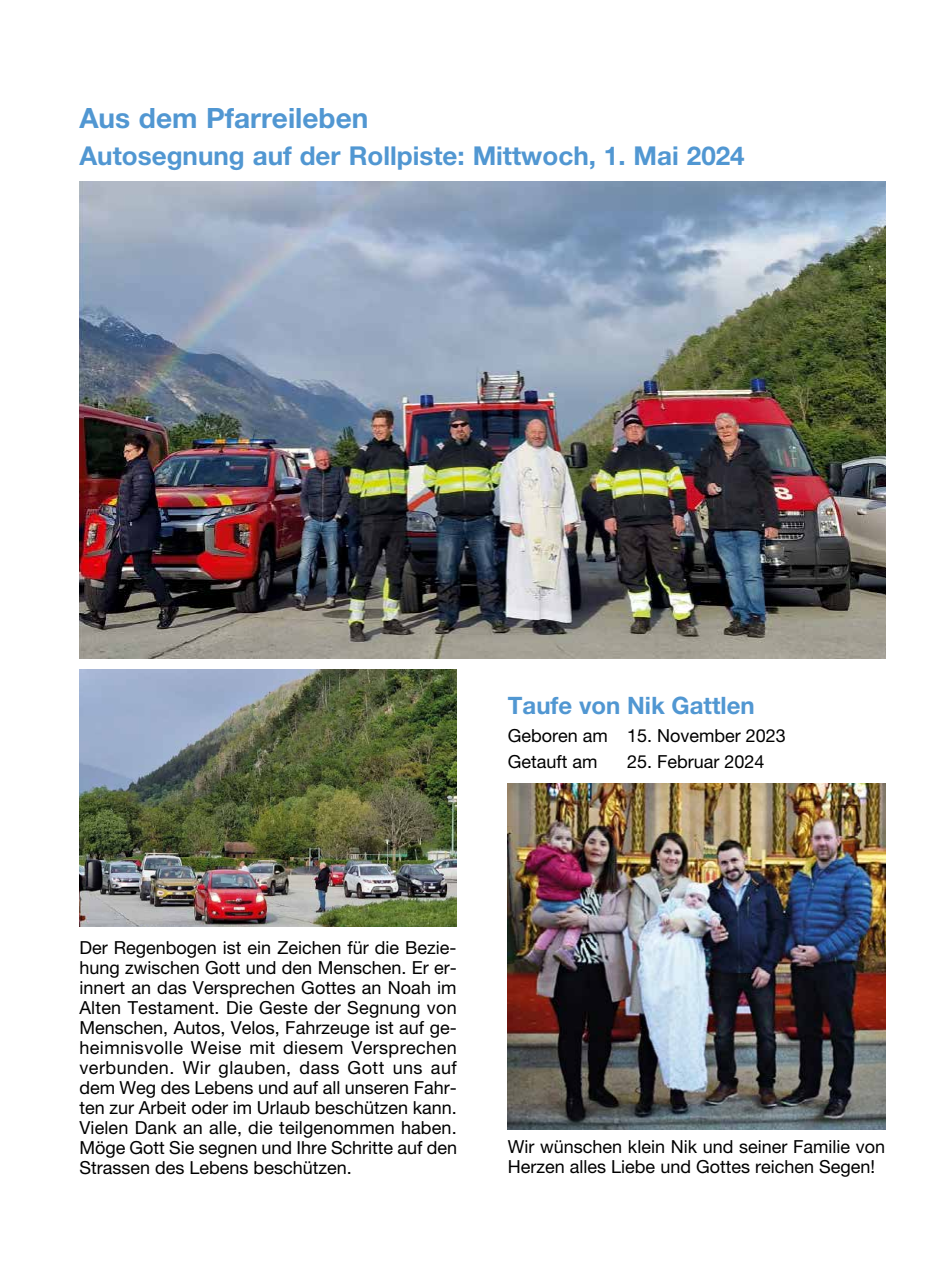
<style>
.page{position:relative;width:942px;height:1276px;background:#fff}
.page>*{position:absolute;margin:0;border:0;box-sizing:border-box;transform-origin:0 0}
.t1{font:700 28px "Helvetica Neue LT Pro";color:#5197d2}
.t2{font:700 26px "Helvetica Neue LT Pro";color:#5197d2}
.t3{font:700 24px "Helvetica Neue LT Pro";color:#5197d2}
.t4{font:18px/20px "Helvetica Neue LT Pro";color:#000}
</style>
<div class="page">
<img style="left:79px;top:181px;width:805px;height:477px">
<img style="left:79px;top:670px;width:377px;height:256px">
<img style="left:507px;top:783px;width:377px;height:346px">
<h1 class="t1" style="left:79px;top:100px;width:290px">Aus dem Pfarreileben</h1>
<h2 class="t2" style="left:79px;top:140px;width:666px">Autosegnung auf der Rollpiste: Mittwoch, 1. Mai 2024</h2>
<h3 class="t3" style="left:507px;top:690px;width:248px">Taufe von Nik Gattlen</h3>
<p class="t4" style="left:507px;top:722px;width:279px;line-height:25.6px">Geboren am 15. November 2023<br>Getauft am</p>
<p class="t4" style="left:626px;top:751px;width:139px">25. Februar 2024</p>
<p class="t4" style="left:79px;top:937px;width:379px;text-align:justify">Der Regenbogen ist ein Zeichen für die Bezie&shy;hung zwischen Gott und den Menschen. Er er&shy;innert an das Versprechen Gottes an Noah im Alten Testament. Die Geste der Segnung von Menschen, Autos, Velos, Fahrzeuge ist auf ge&shy;heimnisvolle Weise mit diesem Versprechen verbunden. Wir glauben, dass Gott uns auf dem Weg des Lebens und auf all unseren Fahr&shy;ten zur Arbeit oder im Urlaub beschützen kann.<br>Vielen Dank an alle, die teilgenommen haben.<br>Möge Gott Sie segnen und Ihre Schritte auf den Strassen des Lebens beschützen.</p>
<p class="t4" style="left:507px;top:1136px;width:379px">Wir wünschen klein Nik und seiner Familie von<br>Herzen alles Liebe und Gottes reichen Segen!</p>
</div>
